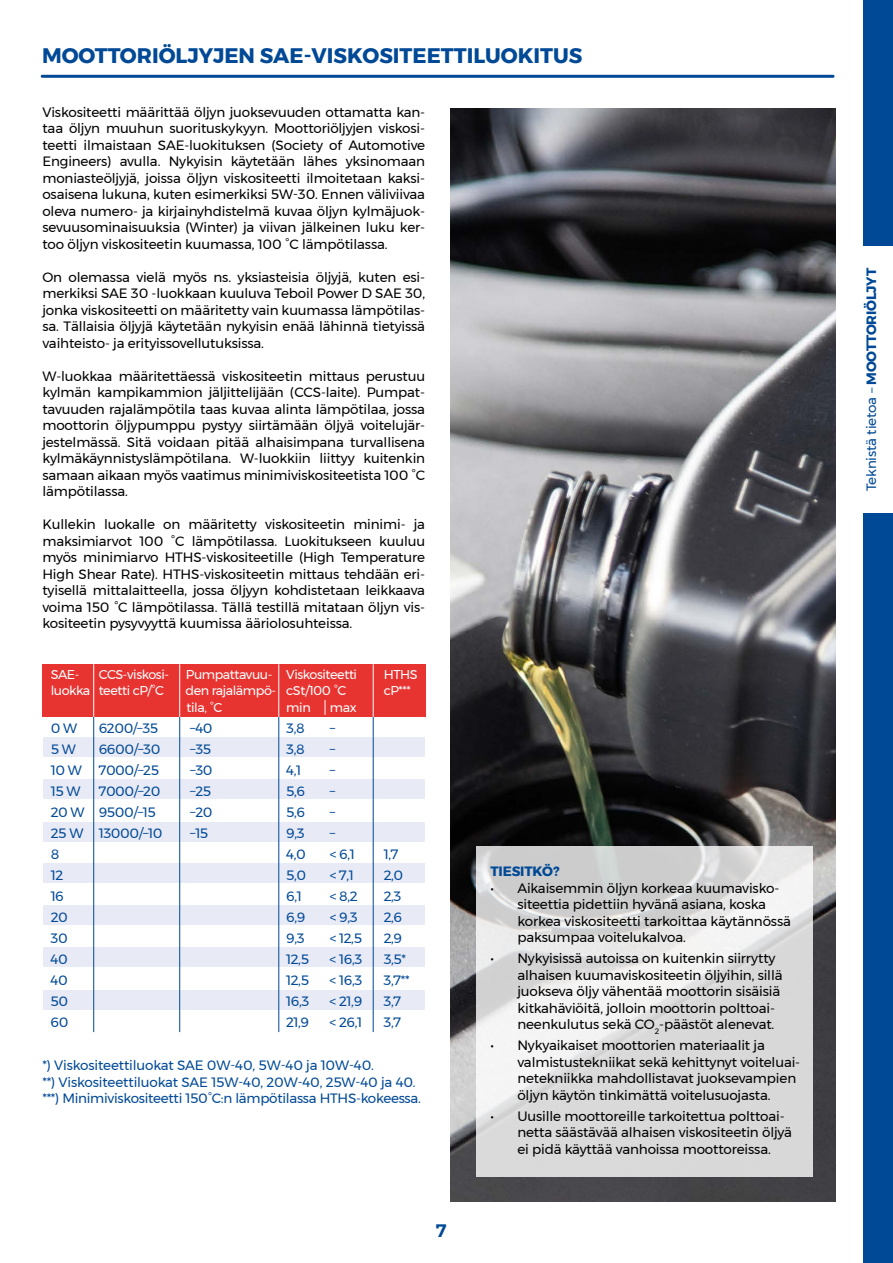
<style>
.page{position:relative;width:893px;height:1263px;background:#fff}
.page>*{position:absolute;margin:0;border:0;box-sizing:border-box;transform-origin:0 0}
.t1{font:700 21px "Montserrat";color:#004996}
.t2{font:600 18px "Montserrat";color:#004996}
.t3{font:13.5px/16.5px "Montserrat";letter-spacing:-.01em;color:#000}
.t4{font:13.5px/16.5px "Montserrat";letter-spacing:-.02em;color:#004996}
.t5{font:700 13.5px "Montserrat";letter-spacing:-.01em;color:#004996}
.t6{font:12.75px "Montserrat";letter-spacing:-.035em;color:#fff}
.s1{font-weight:700}
</style>
<div class="page">
<img style="left:451px;top:108px;width:384px;height:1094px">
<hr style="left:42px;top:75px;width:791px;height:3px;background:#004996">
<svg style="left:476px;top:846px;width:336px;height:331px;fill:#d9d9da"></svg>
<div style="left:43px;top:664px;width:383px;height:53px;background:#e73431"></div>
<div style="left:43px;top:737px;width:382px;height:20px;background:#e8eaf6"></div>
<div style="left:43px;top:779px;width:382px;height:20px;background:#e8eaf6"></div>
<div style="left:43px;top:822px;width:382px;height:20px;background:#e8eaf6"></div>
<div style="left:43px;top:863px;width:382px;height:20px;background:#e8eaf6"></div>
<div style="left:43px;top:905px;width:382px;height:20px;background:#e8eaf6"></div>
<div style="left:43px;top:947px;width:382px;height:20px;background:#e8eaf6"></div>
<div style="left:43px;top:989px;width:382px;height:20px;background:#e8eaf6"></div>
<hr style="left:93px;top:717px;width:1px;height:315px;background:#004996">
<hr style="left:179px;top:717px;width:1px;height:315px;background:#004996">
<hr style="left:278px;top:717px;width:1px;height:315px;background:#004996">
<hr style="left:373px;top:717px;width:1px;height:315px;background:#004996">
<hr style="left:93px;top:664px;width:1px;height:53px;background:#fff">
<hr style="left:179px;top:664px;width:1px;height:53px;background:#fff">
<hr style="left:278px;top:664px;width:1px;height:53px;background:#fff">
<hr style="left:373px;top:664px;width:1px;height:53px;background:#fff">
<svg style="left:325px;top:700px;width:1px;height:15px"></svg>
<div style="left:863px;top:513px;width:30px;height:750px;background:#004996"></div>
<div style="left:863px;top:0;width:30px;height:246px;background:#004996"></div>
<h1 class="t1" style="left:42px;top:39px;width:542px">MOOTTORIÖLJYJEN SAE-VISKOSITEETTILUOKITUS</h1>
<p class="t3" style="left:42px;top:104px;width:384px;text-align:justify">Viskositeetti määrittää öljyn juoksevuuden ottamatta kan&shy;taa öljyn muuhun suorituskykyyn. Moottoriöljyjen viskosi&shy;teetti ilmaistaan SAE-luokituksen (Society of Automotive Engineers) avulla. Nykyisin käytetään lähes yksinomaan moniasteöljyjä, joissa öljyn viskositeetti ilmoitetaan kaksi&shy;osaisena lukuna, kuten esimerkiksi 5W-30. Ennen väliviivaa oleva numero- ja kirjainyhdistelmä kuvaa öljyn kylmäjuok&shy;sevuusominaisuuksia (Winter) ja viivan jälkeinen luku ker&shy;too öljyn viskositeetin kuumassa, 100 °C lämpötilassa.</p>
<p class="t3" style="left:42px;top:269px;width:384px;text-align:justify">On olemassa vielä myös ns. yksiasteisia öljyjä, kuten esi&shy;merkiksi SAE 30 -luokkaan kuuluva Teboil Power D SAE 30, jonka viskositeetti on määritetty vain kuumassa lämpötilas&shy;sa. Tällaisia öljyjä käytetään nykyisin enää lähinnä tietyissä vaihteisto- ja erityissovellutuksissa.</p>
<p class="t3" style="left:42px;top:368px;width:384px;text-align:justify">W-luokkaa määritettäessä viskositeetin mittaus perustuu kylmän kampikammion jäljittelijään (CCS-laite). Pumpat&shy;tavuuden rajalämpötila taas kuvaa alinta lämpötilaa, jossa moottorin öljypumppu pystyy siirtämään öljyä voitelujär&shy;jestelmässä. Sitä voidaan pitää alhaisimpana turvallisena kylmäkäynnistyslämpötilana. W-luokkiin liittyy kuitenkin samaan aikaan myös vaatimus minimiviskositeetista 100 °C lämpötilassa.</p>
<p class="t3" style="left:42px;top:516px;width:384px;text-align:justify">Kullekin luokalle on määritetty viskositeetin minimi- ja maksimiarvot 100 °C lämpötilassa. Luokitukseen kuuluu myös minimiarvo HTHS-viskositeetille (High Temperature High Shear Rate). HTHS-viskositeetin mittaus tehdään eri&shy;tyisellä mittalaitteella, jossa öljyyn kohdistetaan leikkaava voima 150 °C lämpötilassa. Tällä testillä mitataan öljyn vis&shy;kositeetin pysyvyyttä kuumissa ääriolosuhteissa.</p>
<p class="t6" style="left:51px;top:664px;width:30px">SAE-</p>
<p class="t6" style="left:99px;top:664px;width:72px">CCS‑viskosi-</p>
<p class="t6" style="left:186px;top:664px;width:173px">Pumpattavuu- Viskositeetti</p>
<p class="t6" style="left:384px;top:664px;width:36px">HTHS</p>
<p class="t6" style="left:51px;top:681px;width:115px">luokka teetti cP/°C</p>
<p class="t6" style="left:185px;top:681px;width:162px">den rajalämpö- cSt/100 °C</p>
<p class="t6" style="left:384px;top:681px;width:28px">cP***</p>
<p class="t6" style="left:187px;top:697px;width:37px">tila, °C</p>
<p class="t6" style="left:286px;top:697px;width:26px">min</p>
<p class="t6" style="left:330px;top:697px;width:28px">max</p>
<p class="t4" style="left:51px;top:719px;width:28px">0 W</p>
<p class="t4" style="left:99px;top:719px;width:61px">6200/–35</p>
<p class="t4" style="left:190px;top:719px;width:24px">–40</p>
<p class="t4" style="left:286px;top:719px;width:20px">3,8</p>
<p class="t4" style="left:330px;top:719px;width:7px">–</p>
<p class="t4" style="left:51px;top:740px;width:27px">5 W</p>
<p class="t4" style="left:99px;top:740px;width:63px">6600/–30</p>
<p class="t4" style="left:190px;top:740px;width:22px">–35</p>
<p class="t4" style="left:286px;top:740px;width:20px">3,8</p>
<p class="t4" style="left:330px;top:740px;width:7px">–</p>
<p class="t4" style="left:51px;top:761px;width:110px">10 W 7000/–25</p>
<p class="t4" style="left:190px;top:761px;width:24px">–30</p>
<p class="t4" style="left:286px;top:761px;width:17px">4,1</p>
<p class="t4" style="left:330px;top:761px;width:7px">–</p>
<p class="t4" style="left:51px;top:782px;width:31px">15 W</p>
<p class="t4" style="left:99px;top:782px;width:63px">7000/–20</p>
<p class="t4" style="left:190px;top:782px;width:22px">–25</p>
<p class="t4" style="left:286px;top:782px;width:20px">5,6</p>
<p class="t4" style="left:330px;top:782px;width:7px">–</p>
<p class="t4" style="left:51px;top:803px;width:107px">20 W 9500/–15</p>
<p class="t4" style="left:190px;top:803px;width:24px">–20</p>
<p class="t4" style="left:286px;top:803px;width:20px">5,6</p>
<p class="t4" style="left:330px;top:803px;width:7px">–</p>
<p class="t4" style="left:51px;top:824px;width:113px">25 W 13000/–10</p>
<p class="t4" style="left:190px;top:824px;width:20px">–15</p>
<p class="t4" style="left:286px;top:824px;width:20px">9,3</p>
<p class="t4" style="left:330px;top:824px;width:7px">–</p>
<p class="t4" style="left:51px;top:845px;width:10px">8</p>
<p class="t4" style="left:286px;top:845px;width:21px">4,0</p>
<p class="t4" style="left:330px;top:845px;width:27px">&lt; 6,1</p>
<p class="t4" style="left:384px;top:845px;width:16px">1,7</p>
<p class="t4" style="left:51px;top:866px;width:14px">12</p>
<p class="t4" style="left:286px;top:866px;width:21px">5,0</p>
<p class="t4" style="left:330px;top:866px;width:26px">&lt; 7,1</p>
<p class="t4" style="left:384px;top:866px;width:21px">2,0</p>
<p class="t4" style="left:51px;top:887px;width:15px">16</p>
<p class="t4" style="left:286px;top:887px;width:17px">6,1</p>
<p class="t4" style="left:330px;top:887px;width:29px">&lt; 8,2</p>
<p class="t4" style="left:384px;top:887px;width:19px">2,3</p>
<p class="t4" style="left:51px;top:908px;width:19px">20</p>
<p class="t4" style="left:286px;top:908px;width:21px">6,9</p>
<p class="t4" style="left:330px;top:908px;width:30px">&lt; 9,3</p>
<p class="t4" style="left:384px;top:908px;width:20px">2,6</p>
<p class="t4" style="left:51px;top:929px;width:19px">30</p>
<p class="t4" style="left:286px;top:929px;width:20px">9,3</p>
<p class="t4" style="left:330px;top:929px;width:34px">&lt; 12,5</p>
<p class="t4" style="left:384px;top:929px;width:20px">2,9</p>
<p class="t4" style="left:51px;top:950px;width:19px">40</p>
<p class="t4" style="left:286px;top:950px;width:24px">12,5</p>
<p class="t4" style="left:330px;top:950px;width:34px">&lt; 16,3</p>
<p class="t4" style="left:384px;top:950px;width:24px">3,5*</p>
<p class="t4" style="left:51px;top:971px;width:19px">40</p>
<p class="t4" style="left:286px;top:971px;width:24px">12,5</p>
<p class="t4" style="left:330px;top:971px;width:34px">&lt; 16,3</p>
<p class="t4" style="left:384px;top:971px;width:28px">3,7**</p>
<p class="t4" style="left:51px;top:992px;width:19px">50</p>
<p class="t4" style="left:286px;top:992px;width:25px">16,3</p>
<p class="t4" style="left:330px;top:992px;width:34px">&lt; 21,9</p>
<p class="t4" style="left:384px;top:992px;width:19px">3,7</p>
<p class="t4" style="left:51px;top:1013px;width:19px">60</p>
<p class="t4" style="left:286px;top:1013px;width:25px">21,9</p>
<p class="t4" style="left:330px;top:1013px;width:34px">&lt; 26,1</p>
<p class="t4" style="left:384px;top:1013px;width:19px">3,7</p>
<p class="t4" style="left:42px;top:1057px;width:380px">*) Viskositeettiluokat SAE 0W-40, 5W-40 ja 10W-40.<br>**) Viskositeettiluokat SAE 15W-40, 20W-40, 25W-40 ja 40. ***) Minimiviskositeetti 150°C:n lämpötilassa HTHS-kokeessa.</p>
<h2 class="t2" style="left:436px;top:1216px;width:12px">7</h2>
<p class="t5" style="left:490px;top:861px;width:71px">TIESITKÖ?</p>
<p class="t3" style="left:517px;top:879px;width:275px;text-indent:-27px">• Aikaisemmin öljyn korkeaa kuumavisko&shy;siteettia pidettiin hyvänä asiana, koska korkea viskositeetti tarkoittaa käytännössä paksumpaa voitelukalvoa.</p>
<p class="t3" style="left:517px;top:950px;width:267px;text-indent:-27px">• Nykyisissä autoissa on kuitenkin siirrytty alhaisen kuumaviskositeetin öljyihin, sillä juokseva öljy vähentää moottorin sisäisiä kitkahäviöitä, jolloin moottorin polttoai&shy;neenkulutus sekä CO<sub>2</sub>-päästöt alenevat.</p>
<p class="t3" style="left:517px;top:1037px;width:284px;text-indent:-27px">• Nykyaikaiset moottorien materiaalit ja valmistustekniikat sekä kehittynyt voiteluai&shy;netekniikka mahdollistavat juoksevampien öljyn käytön tinkimättä voitelusuojasta.</p>
<p class="t3" style="left:517px;top:1107px;width:276px;text-indent:-27px">• Uusille moottoreille tarkoitettua polttoai&shy;netta säästävää alhaisen viskositeetin öljyä ei pidä käyttää vanhoissa moottoreissa.</p>
<p class="t4" style="left:863px;top:491px;width:225px;rotate:-90deg">Teknistä tietoa – <span class="s1">MOOTTORIÖLJYT</span></p>
</div>
